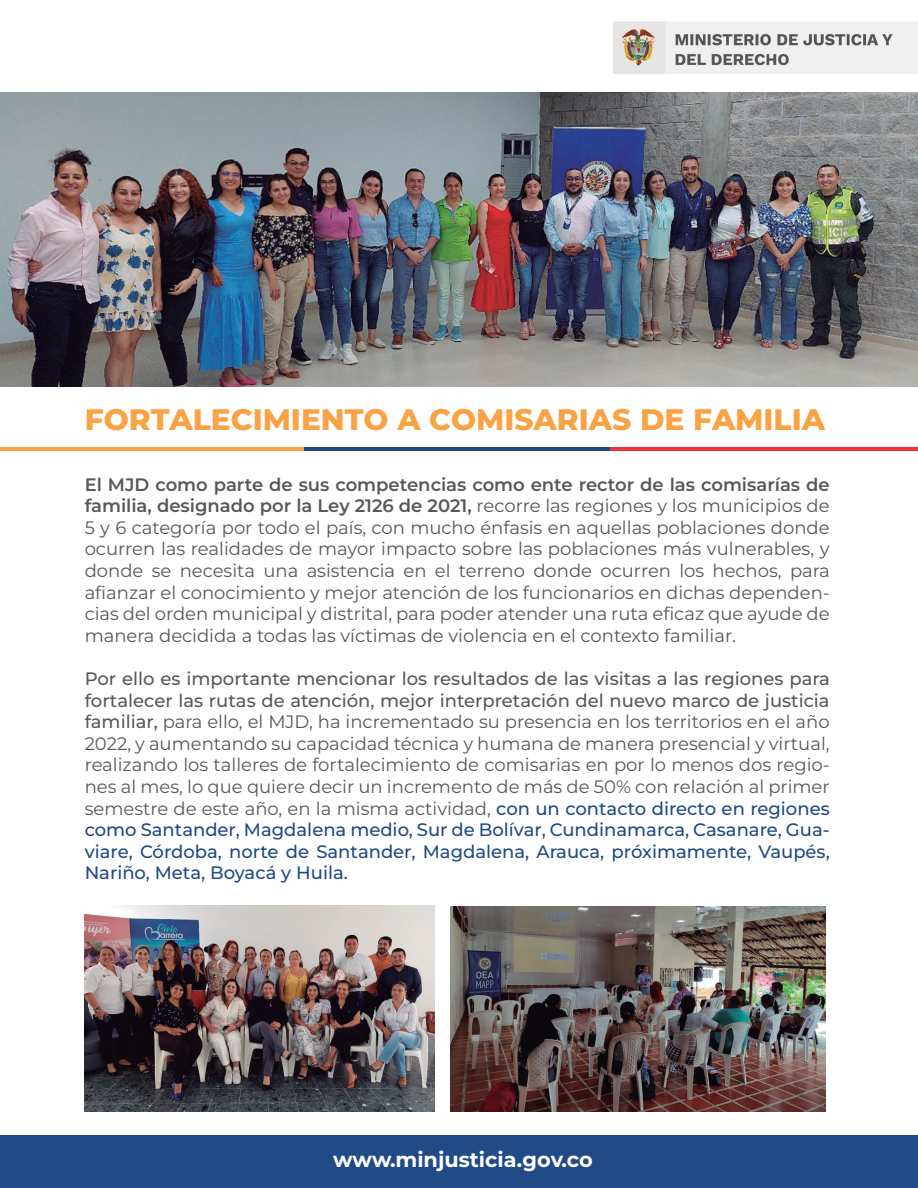
<style>
.page{position:relative;width:918px;height:1188px;background:#fff}
.page>*{position:absolute;margin:0;border:0;box-sizing:border-box;transform-origin:0 0}
.t1{font:800 29.7px "Montserrat";color:#f9a344}
.t2{font:700 20.85px "Montserrat";color:#fff}
.t3{font:18px/21.6px "Montserrat";color:#57585a;text-align:justify}
.s1{font-weight:600}
.s2{font-weight:500}
.s3{font-weight:500;color:#214a86}
</style>
<div class="page">
<div style="left:0;top:1136px;width:918px;height:52px;background:#214a86"></div>
<img style="left:613px;top:21px;width:305px;height:53px">
<img style="left:0;top:92px;width:918px;height:356px">
<hr style="left:0;top:448px;width:304px;height:3px;background:#f9a344">
<hr style="left:304px;top:448px;width:309px;height:3px;background:#204782">
<hr style="left:611px;top:448px;width:307px;height:3px;background:#ee3038">
<img style="left:85px;top:906px;width:350px;height:206px">
<img style="left:451px;top:906px;width:374px;height:206px">
<div style="left:0;top:388px;width:918px;height:59px;background:#fff"></div>
<h1 class="t1" style="left:85px;top:400px;width:742px">FORTALECIMIENTO A COMISARIAS DE FAMILIA</h1>
<p class="t3" style="left:85px;top:473px;width:747px"><span class="s1">El MJD como parte de sus competencias como ente rector de las comisarías de familia, designado por la Ley 2126 de 2021,</span> recorre las regiones y los municipios de 5 y 6 categoría por todo el país, con mucho énfasis en aquellas poblaciones donde ocurren las realidades de mayor impacto sobre las poblaciones más vulnerables, y donde se necesita una asistencia en el terreno donde ocurren los hechos, para afianzar el conocimiento y mejor atención de los funcionarios en dichas dependen&shy;cias del orden municipal y distrital, para poder atender una ruta eficaz que ayude de manera decidida a todas las víctimas de violencia en el contexto familiar.</p>
<p class="t3" style="left:85px;top:667px;width:747px"><span class="s2">Por ello es importante mencionar los resultados de las visitas a las regiones para fortalecer las rutas de atención, mejor interpretación del nuevo marco de justicia familiar,</span> para ello, el MJD, ha incrementado su presencia en los territorios en el año 2022, y aumentando su capacidad técnica y humana de manera presencial y virtual, realizando los talleres de fortalecimiento de comisarias en por lo menos dos regio&shy;nes al mes, lo que quiere decir un incremento de más de 50% con relación al primer semestre de este año, en la misma actividad, <span class="s3">con un contacto directo en regiones como Santander, Magdalena medio, Sur de Bolívar, Cundinamarca, Casanare, Gua&shy;viare, Córdoba, norte de Santander, Magdalena, Arauca, próximamente, Vaupés, Nariño, Meta, Boyacá y Huila.</span></p>
<p class="t2" style="left:333px;top:1145px;width:261px">www.minjusticia.gov.co</p>
</div>
